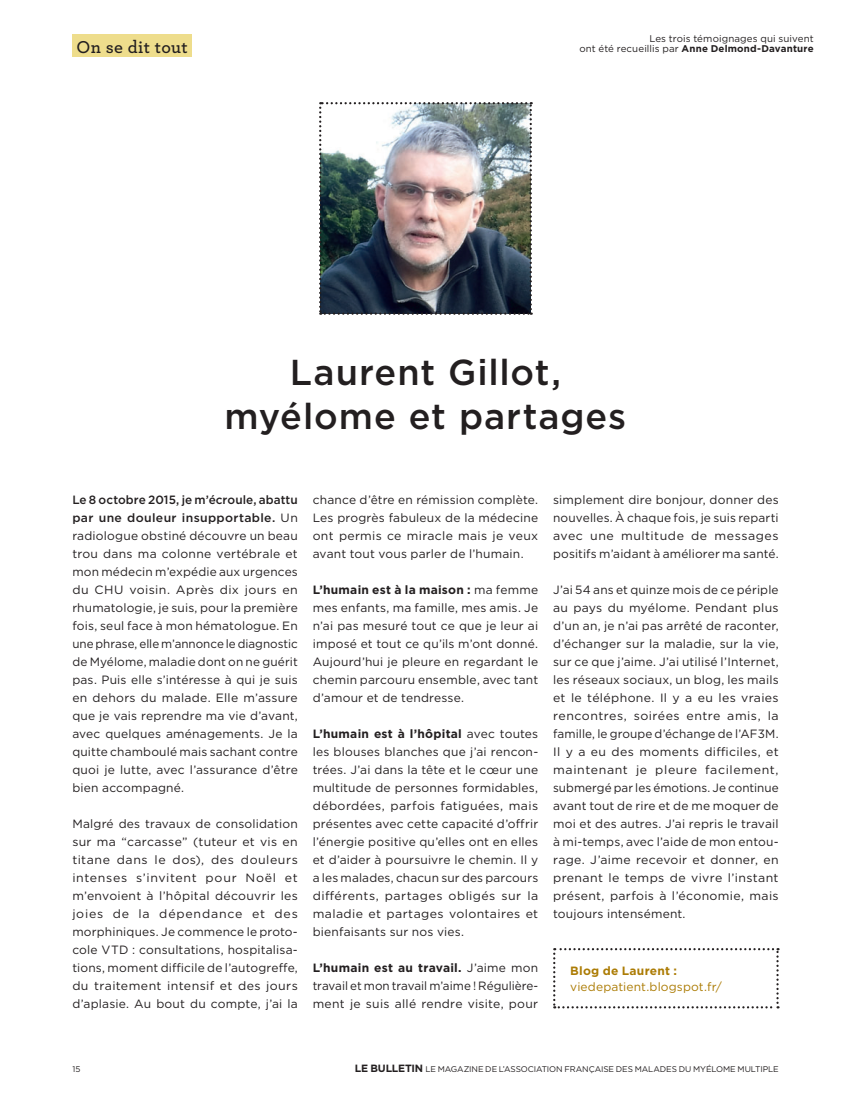
<style>
.page{position:relative;width:851px;height:1106px;background:#fff}
.page>*{position:absolute;margin:0;border:0;box-sizing:border-box;transform-origin:0 0}
.t1{font:500 36px/43.5px "Gotham";letter-spacing:.025em;color:#231f20;text-align:center}
.t2{font:600 18px "Archer";letter-spacing:.02em;color:#231f20}
.t3{font:12px/18px "Gotham";letter-spacing:.02em;color:#231f20;text-align:justify}
.t4{font:12px "Gotham";letter-spacing:.01em;color:#ac7c05}
.t5{font:700 12px "Gotham";letter-spacing:.015em;color:#ac7c05}
.t6{font:9.75px/10.5px "Gotham";letter-spacing:.01em;color:#231f20;text-align:right}
.t7{font:8.25px "Gotham";letter-spacing:-.01em;color:#231f20}
.s1{font-weight:700}
.s2{font-weight:500}
.s3{font-weight:700;font-size:10.5px}
</style>
<div class="page">
<img style="left:319px;top:102px;width:212px;height:213px">
<svg style="left:553px;top:948px;width:225px;height:60px"></svg>
<div style="left:72px;top:34px;width:120px;height:23px;background:#eedd8c"></div>
<h2 class="t2" style="left:77px;top:40px;width:113px">On se dit tout</h2>
<p class="t6" style="left:579px;top:33px;width:236px">Les trois témoignages qui suivent<br>ont été recueillis par <span class="s1">Anne Delmond-Davanture</span></p>
<h1 class="t1" style="left:224px;top:351px;width:403px">Laurent Gillot, myélome et partages</h1>
<p class="t3" style="left:72px;top:491px;width:227px"><span class="s2">Le 8 octobre 2015, je m’écroule, abattu par une douleur insupportable.</span> Un radiologue obstiné découvre un beau trou dans ma colonne vertébrale et mon médecin m’expédie aux urgences du CHU voisin. Après dix jours en rhumatologie, je suis, pour la première fois, seul face à mon hématologue. En une phrase, elle m’annonce le diagnostic de Myélome, maladie dont on ne guérit pas. Puis elle s’intéresse à qui je suis en dehors du malade. Elle m’assure que je vais reprendre ma vie d’avant, avec quelques aménagements. Je la quitte chamboulé mais sachant contre quoi je lutte, avec l’assurance d’être bien accompagné.</p>
<p class="t3" style="left:72px;top:815px;width:227px">Malgré des travaux de consolidation sur ma “carcasse” (tuteur et vis en titane dans le dos), des douleurs intenses s’invitent pour Noël et m’envoient à l’hôpital découvrir les joies de la dépendance et des morphiniques. Je commence le proto&shy;cole VTD : consultations, hospitalisa&shy;tions, moment difficile de l’autogreffe, du traitement intensif et des jours d’aplasie. Au bout du compte, j’ai la</p>
<p class="t3" style="left:313px;top:491px;width:227px">chance d’être en rémission complète.<br>Les progrès fabuleux de la médecine ont permis ce miracle mais je veux avant tout vous parler de l’humain.</p>
<p class="t3" style="left:313px;top:581px;width:227px"><span class="s1">L’humain est à la maison :</span> ma femme mes enfants, ma famille, mes amis. Je n’ai pas mesuré tout ce que je leur ai imposé et tout ce qu’ils m’ont donné.<br>Aujourd’hui je pleure en regardant le chemin parcouru ensemble, avec tant d’amour et de tendresse.</p>
<p class="t3" style="left:313px;top:725px;width:227px"><span class="s1">L’humain est à l’hôpital</span> avec toutes les blouses blanches que j’ai rencon&shy;trées. J’ai dans la tête et le cœur une multitude de personnes formidables, débordées, parfois fatiguées, mais présentes avec cette capacité d’offrir l’énergie positive qu’elles ont en elles et d’aider à poursuivre le chemin. Il y a les malades, chacun sur des parcours différents, partages obligés sur la maladie et partages volontaires et bienfaisants sur nos vies.</p>
<p class="t3" style="left:313px;top:959px;width:227px"><span class="s1">L’humain est au travail.</span> J’aime mon travail et mon travail m’aime ! Régulière&shy;ment je suis allé rendre visite, pour</p>
<p class="t3" style="left:553px;top:491px;width:227px">simplement dire bonjour, donner des nouvelles. À chaque fois, je suis reparti avec une multitude de messages positifs m’aidant à améliorer ma santé.</p>
<p class="t3" style="left:553px;top:581px;width:227px">J’ai 54 ans et quinze mois de ce périple au pays du myélome. Pendant plus d’un an, je n’ai pas arrêté de raconter, d’échanger sur la maladie, sur la vie, sur ce que j’aime. J’ai utilisé l’Internet, les réseaux sociaux, un blog, les mails et le téléphone. Il y a eu les vraies rencontres, soirées entre amis, la famille, le groupe d’échange de l’AF3M.<br>Il y a eu des moments difficiles, et maintenant je pleure facilement, submergé par les émotions. Je continue avant tout de rire et de me moquer de moi et des autres. J’ai repris le travail à mi-temps, avec l’aide de mon entou&shy;rage. J’aime recevoir et donner, en prenant le temps de vivre l’instant présent, parfois à l’économie, mais toujours intensément.</p>
<p class="t5" style="left:570px;top:963px;width:108px">Blog de Laurent :</p>
<p class="t4" style="left:570px;top:980px;width:153px">viedepatient.blogspot.fr/</p>
<p class="t7" style="left:72px;top:1064px;width:10px">15</p>
<p class="t7" style="left:355px;top:1064px;width:425px"><span class="s3">LE BULLETIN</span> LE MAGAZINE DE L’ASSOCIATION FRANÇAISE DES MALADES DU MYÉLOME MULTIPLE</p>
</div>
